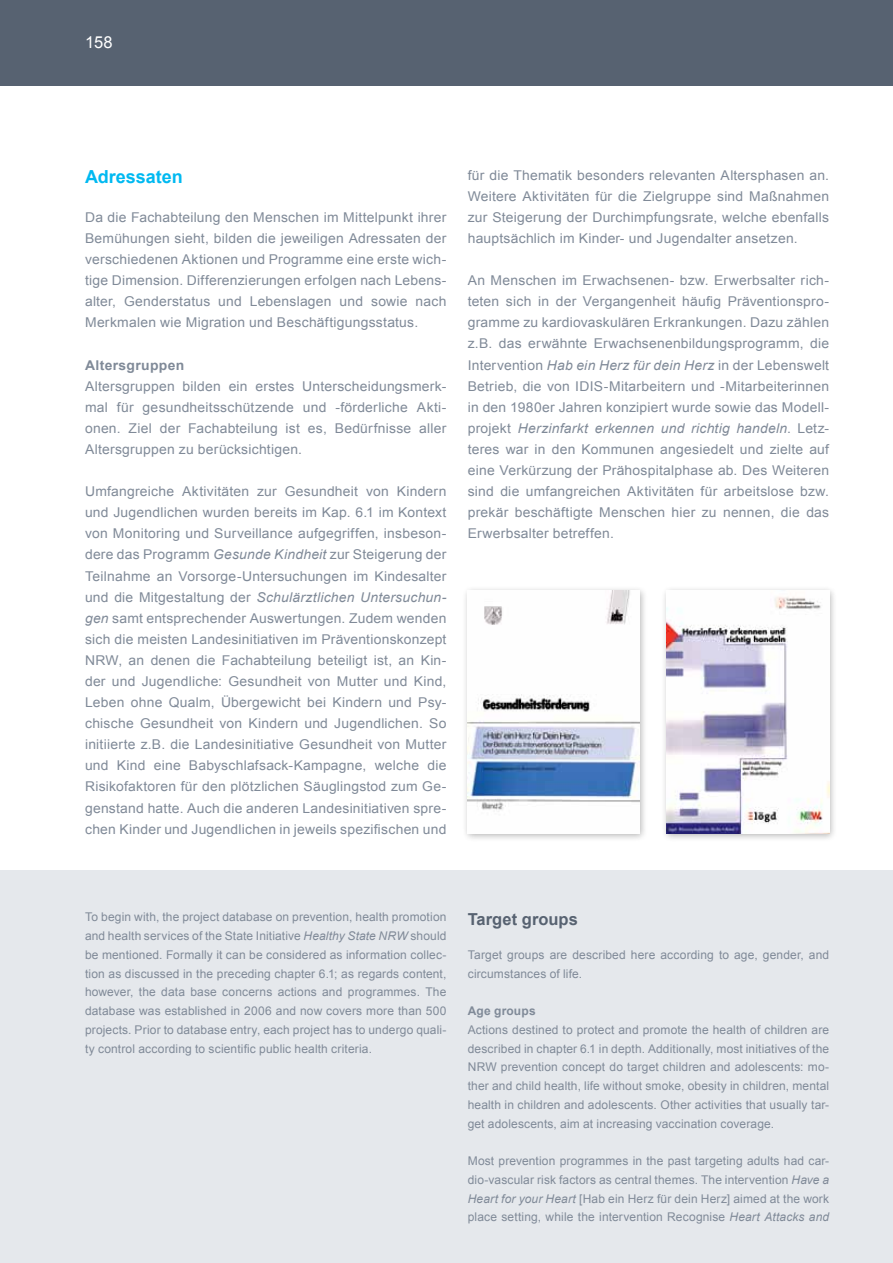
<style>
.page{position:relative;width:893px;height:1263px;background:#fff}
.page>*{position:absolute;margin:0;border:0;box-sizing:border-box;transform-origin:0 0}
.t1{font:700 18px "Arial";color:#00b9f1}
.t2{font:700 16.5px "Arial";color:#576271}
.t3{font:16.5px "Arial";color:#fff}
.t4{font:13.5px/21.1px "Arial";letter-spacing:.015em;color:#808a98;text-align:justify}
.t5{font:700 13.5px "Arial";letter-spacing:.025em;color:#808a98}
.t6{font:12px/18.8px "Arial";letter-spacing:.01em;color:#808a98;text-align:justify}
.t7{font:700 12px "Arial";letter-spacing:.015em;color:#808a98}
.s1{font-style:italic}
</style>
<div class="page">
<div style="left:0;top:870px;width:893px;height:393px;background:#e5e8ec"></div>
<div style="left:0;top:0;width:893px;height:85px;background:#576271"></div>
<div style="left:462px;top:585px;width:186px;height:257px;background:#000;opacity:.3"></div>
<img style="left:468px;top:591px;width:171px;height:242px">
<div style="left:661px;top:585px;width:177px;height:257px;background:#000;opacity:.3"></div>
<img style="left:667px;top:591px;width:162px;height:242px">
<p class="t3" style="left:85px;top:32px;width:29px">158</p>
<h1 class="t1" style="left:85px;top:165px;width:99px">Adressaten</h1>
<p class="t4" style="left:85px;top:207px;width:363px">Da die Fachabteilung den Menschen im Mittelpunkt ihrer Bemühungen sieht, bilden die jeweiligen Adressaten der verschiedenen Aktionen und Programme eine erste wich&shy;tige Dimension. Differenzierungen erfolgen nach Lebens&shy;alter, Genderstatus und Lebenslagen und sowie nach Merkmalen wie Migration und Beschäftigungsstatus.</p>
<p class="t5" style="left:85px;top:356px;width:101px">Altersgruppen</p>
<p class="t4" style="left:85px;top:376px;width:363px">Altersgruppen bilden ein erstes Unterscheidungsmerk&shy;mal für gesundheitsschützende und -förderliche Akti&shy;onen. Ziel der Fachabteilung ist es, Bedürfnisse aller Altersgruppen zu berücksichtigen.</p>
<p class="t4" style="left:85px;top:481px;width:363px">Umfangreiche Aktivitäten zur Gesundheit von Kindern und Jugendlichen wurden bereits im Kap. 6.1 im Kontext von Monitoring und Surveillance aufgegriffen, insbeson&shy;dere das Programm <span class="s1">Gesunde Kindheit</span> zur Steigerung der Teilnahme an Vorsorge-Untersuchungen im Kindesalter und die Mitgestaltung der <span class="s1">Schulärztlichen Untersuchun&shy;gen</span> samt entsprechender Auswertungen. Zudem wenden sich die meisten Landesinitiativen im Präventionskonzept NRW, an denen die Fachabteilung beteiligt ist, an Kin&shy;der und Jugendliche: Gesundheit von Mutter und Kind, Leben ohne Qualm, Übergewicht bei Kindern und Psy&shy;chische Gesundheit von Kindern und Jugendlichen. So initiierte z.B. die Landesinitiative Gesundheit von Mutter und Kind eine Babyschlafsack-Kampagne, welche die Risikofaktoren für den plötzlichen Säuglingstod zum Ge&shy;genstand hatte. Auch die anderen Landesinitiativen spre&shy;chen Kinder und Jugendlichen in jeweils spezifischen und</p>
<p class="t4" style="left:468px;top:165px;width:363px">für die Thematik besonders relevanten Altersphasen an.<br>Weitere Aktivitäten für die Zielgruppe sind Maßnahmen zur Steigerung der Durchimpfungsrate, welche ebenfalls hauptsächlich im Kinder- und Jugendalter ansetzen.</p>
<p class="t4" style="left:468px;top:270px;width:363px">An Menschen im Erwachsenen- bzw. Erwerbsalter rich&shy;teten sich in der Vergangenheit häufig Präventionspro&shy;gramme zu kardiovaskulären Erkrankungen. Dazu zählen z.B. das erwähnte Erwachsenenbildungsprogramm, die Intervention <span class="s1">Hab ein Herz für dein Herz</span> in der Lebenswelt Betrieb, die von IDIS-Mitarbeitern und -Mitarbeiterinnen in den 1980er Jahren konzipiert wurde sowie das Modell&shy;projekt <span class="s1">Herzinfarkt erkennen und richtig handeln</span>. Letz&shy;teres war in den Kommunen angesiedelt und zielte auf eine Verkürzung der Prähospitalphase ab. Des Weiteren sind die umfangreichen Aktivitäten für arbeitslose bzw. prekär beschäftigte Menschen hier zu nennen, die das Erwerbsalter betreffen.</p>
<p class="t6" style="left:85px;top:908px;width:363px">To begin with, the project database on prevention, health promotion and health services of the State Initiative <span class="s1">Healthy State NRW</span> should be mentioned. Formally it can be considered as information collec&shy;tion as discussed in the preceding chapter 6.1; as regards content, however, the data base concerns actions and programmes. The database was established in 2006 and now covers more than 500 projects. Prior to database entry, each project has to undergo quali&shy;ty control according to scientific public health criteria.</p>
<p class="t2" style="left:468px;top:908px;width:112px">Target groups</p>
<p class="t6" style="left:468px;top:945px;width:363px">Target groups are described here according to age, gender, and circumstances of life.</p>
<p class="t7" style="left:468px;top:1003px;width:69px">Age groups</p>
<p class="t6" style="left:468px;top:1020px;width:363px">Actions destined to protect and promote the health of children are described in chapter 6.1 in depth. Additionally, most initiatives of the NRW prevention concept do target children and adolescents: mo&shy;ther and child health, life without smoke, obesity in children, mental health in children and adolescents. Other activities that usually tar&shy;get adolescents, aim at increasing vaccination coverage.</p>
<p class="t6" style="left:468px;top:1152px;width:363px">Most prevention programmes in the past targeting adults had car&shy;dio-vascular risk factors as central themes. The intervention <span class="s1">Have a Heart for your Heart</span> [Hab ein Herz für dein Herz] aimed at the work place setting, while the intervention Recognise <span class="s1">Heart Attacks and</span></p>
</div>
